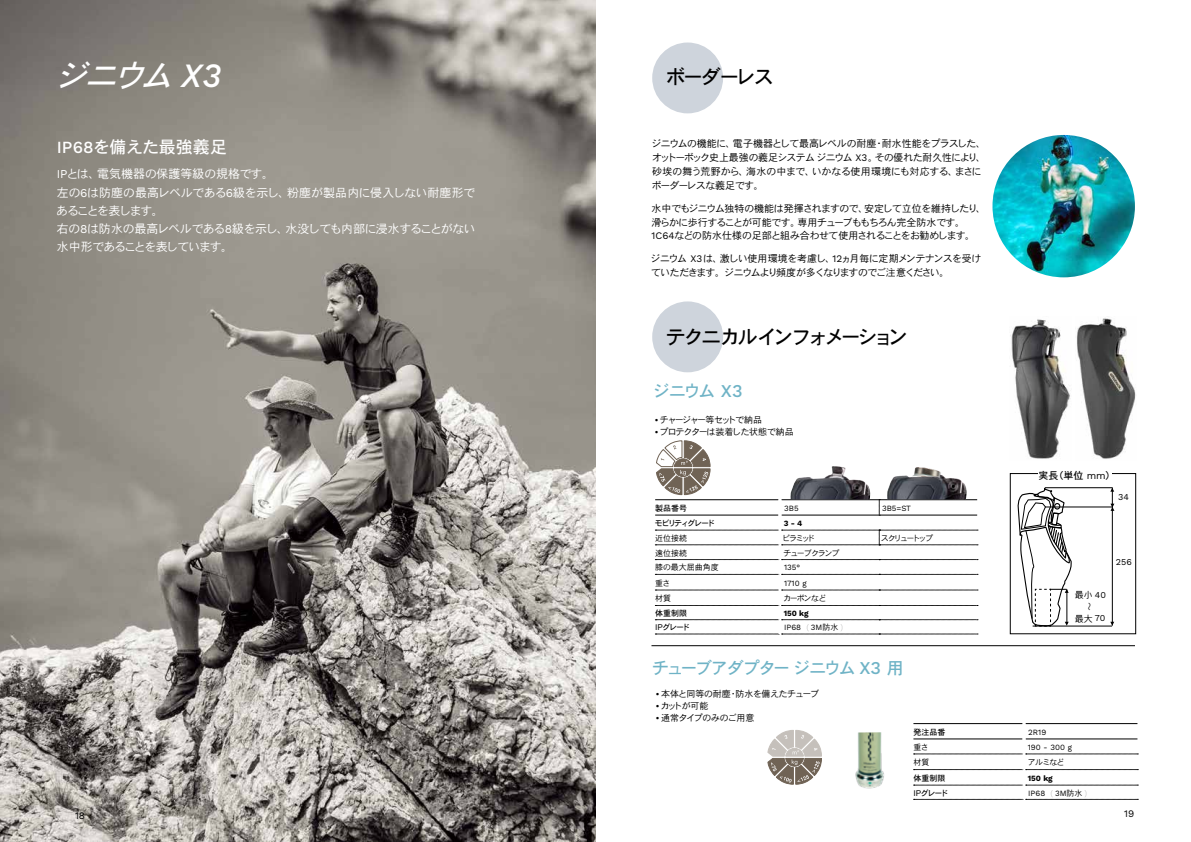
<style>
.page{position:relative;width:1191px;height:842px;background:#fff}
.page>*{position:absolute;margin:0;border:0;box-sizing:border-box;transform-origin:0 0}
.t1{font:italic 32px "DFHS Gothic Std W5";color:#fff}
.t2{font:20px "DFHS Gothic Std W5";letter-spacing:-.155em;color:#000}
.t3{font:20px "DFHS Gothic Std W5";letter-spacing:-.13em;color:#000}
.t4{font:17px "DFHS Gothic Std W5";letter-spacing:-.13em;color:#6fb3c6}
.t5{font:17px "DFHS Gothic Std W5";letter-spacing:-.01em;color:#fff}
.t6{font:12px/18.1px "DFHS Gothic Std W3";letter-spacing:-.035em;color:#fff}
.t7{font:10px/14px "DFHS Gothic Std W3";letter-spacing:-.055em;color:#000}
.t8{font:10px "DFHS Gothic Std W5";color:#000}
.t9{font:10px "Work Sans";color:#000}
.t10{font:10px "DFHS Gothic Std W3";letter-spacing:-.055em;color:#000;scale:.89 1}
.t11{font:9px "DFHS Gothic Std W3";letter-spacing:-.055em;color:#000}
.t12{font:9px "DFHS Gothic Std W3";letter-spacing:-.14em;color:#000}
.t13{font:9px "Work Sans";color:#000}
.t14{font:8px "Work Sans";color:#000}
.t15{font:8px "DFHS Gothic Std W3";letter-spacing:-.105em;color:#000}
.t16{font:8px "DFHS Gothic Std W5";letter-spacing:-.115em;color:#000}
.t17{font:700 8px "Work Sans";color:#000}
.t18{font:8px "DFHS Gothic Std W5";letter-spacing:-.185em;color:#000}
.t19{font:8px "DFHS Gothic Std W3";letter-spacing:-.22em;color:#000}
.t20{font:8px "DFHS Gothic Std W3";letter-spacing:-.155em;color:#000}
.t21{font:8px "DFHS Gothic Std W3";color:#000}
.s1{font-family:"Work Sans";font-weight:500;font-size:34px}
.s2{font-family:"Work Sans";font-weight:500}
.s3{font-family:"Work Sans"}
.s4{font-family:"Work Sans";font-weight:500;font-size:18px}
.s5{font-family:"Source Serif Pro";font-weight:700}
.s6{font-family:"OBO Sans"}
.s7{font-weight:100}
.s8{font-family:"DFHS Gothic Std W3"}
</style>
<div class="page">
<img style="left:0;top:0;width:595px;height:842px">
<img style="left:1010px;top:319px;width:61px;height:140px">
<img style="left:1076px;top:318px;width:60px;height:141px">
<hr style="left:913px;top:723px;width:109px;height:1px;background:#000">
<hr style="left:913px;top:739px;width:109px;height:1px;background:#000">
<hr style="left:1025px;top:723px;width:112px;height:1px;background:#000">
<hr style="left:1025px;top:739px;width:112px;height:1px;background:#000">
<svg style="left:913px;top:754px;width:225px;height:1px"></svg>
<svg style="left:913px;top:769px;width:225px;height:1px"></svg>
<svg style="left:913px;top:785px;width:225px;height:1px"></svg>
<svg style="left:913px;top:799px;width:225px;height:1px"></svg>
<hr style="left:651px;top:645px;width:484px;height:1px;background:#000">
<div style="left:1010px;top:473px;width:126px;height:161px;border:1px solid #000"></div>
<div style="left:1037px;top:470px;width:74px;height:9px;background:#fff"></div>
<hr style="left:1044px;top:487px;width:68px;height:1px;background:#000">
<hr style="left:1045px;top:507px;width:67px;height:1px;background:#000">
<hr style="left:1032px;top:626px;width:80px;height:1px;background:#000">
<hr style="left:1112px;top:488px;width:1px;height:137px;background:#000">
<svg style="left:1110px;top:488px;width:4px;height:4px"></svg>
<svg style="left:1110px;top:504px;width:4px;height:7px"></svg>
<svg style="left:1017px;top:487px;width:55px;height:140px"></svg>
<hr style="left:655px;top:499px;width:123px;height:1px;background:#000">
<hr style="left:655px;top:515px;width:123px;height:1px;background:#000">
<hr style="left:781px;top:499px;width:98px;height:1px;background:#000">
<hr style="left:879px;top:499px;width:98px;height:1px;background:#000">
<hr style="left:781px;top:515px;width:98px;height:1px;background:#000">
<hr style="left:879px;top:515px;width:98px;height:1px;background:#000">
<svg style="left:655px;top:559px;width:323px;height:1px"></svg>
<svg style="left:655px;top:574px;width:323px;height:1px"></svg>
<svg style="left:655px;top:590px;width:323px;height:1px"></svg>
<svg style="left:655px;top:605px;width:323px;height:1px"></svg>
<svg style="left:655px;top:620px;width:323px;height:1px"></svg>
<svg style="left:655px;top:634px;width:323px;height:1px"></svg>
<svg style="left:655px;top:530px;width:323px;height:16px"></svg>
<svg style="left:879px;top:499px;width:1px;height:17px"></svg>
<img style="left:797px;top:467px;width:35px;height:12px">
<img style="left:892px;top:475px;width:33px;height:5px">
<img style="left:911px;top:467px;width:31px;height:9px">
<img style="left:855px;top:732px;width:29px;height:57px">
<svg style="left:656px;top:440px;width:55px;height:55px"></svg>
<svg style="left:767px;top:730px;width:55px;height:55px"></svg>
<div style="left:652px;top:301px;width:71px;height:71px;background:#ced4dc;border-radius:50%"></div>
<div style="left:652px;top:43px;width:71px;height:70px;background:#ced4dc;border-radius:50%"></div>
<img style="left:992px;top:135px;width:143px;height:142px;border-radius:71px">
<h1 class="t1" style="left:54px;top:59px;width:169px">ジニウム <span class="s1">X 3</span></h1>
<h2 class="t3" style="left:666px;top:66px;width:110px">ボーダーレス</h2>
<h3 class="t5" style="left:57px;top:137px;width:172px"><span class="s2">IP68</span>を備えた最強義足</h3>
<p class="t6" style="left:56px;top:165px;width:421px"><span class="s3">IP</span>とは、電気機器の保護等級の規格です。<br>左の<span class="s3">6</span>は防塵の最高レベルである<span class="s3">6</span>級を示し、粉塵が製品内に侵入しない耐塵形であることを表します。<br>右の<span class="s3">8</span>は防水の最高レベルである<span class="s3">8</span>級を示し、水没しても内部に浸水することがない水中形であることを表しています。</p>
<p class="t7" style="left:651px;top:136px;width:336px">ジニウムの機能に、電子機器として最高レベルの耐塵・耐水性能をプラスした、オットーボック史上最強の義足システムジニウム <span class="s3">X3</span> 。その優れた耐久性により、砂埃の舞う荒野から、海水の中まで、いかなる使用環境にも対応する、まさにボーダーレスな義足です。</p>
<p class="t7" style="left:651px;top:201px;width:336px">水中でもジニウム独特の機能は発揮されますので、安定して立位を維持したり、滑らかに歩行することが可能です。専用チューブももちろん完全防水です。<br><span class="s3">1C64</span>などの防水仕様の足部と組み合わせて使用されることをお勧めします。</p>
<p class="t7" style="left:650px;top:251px;width:332px">ジニウム <span class="s3">X3</span>は、激しい使用環境を考慮し、<span class="s3">12</span>ヵ月毎に定期メンテナンスを受けていただきます。ジニウムより頻度が多くなりますのでご注意ください。</p>
<h2 class="t2" style="left:666px;top:326px;width:244px">テクニカルインフォメーション</h2>
<h3 class="t4" style="left:653px;top:381px;width:91px">ジニウム <span class="s4">X3</span></h3>
<p class="t12" style="left:655px;top:414px;width:108px"><span class="s5">•</span> チャージャー等セットで納品</p>
<p class="t11" style="left:655px;top:426px;width:140px"><span class="s5">•</span> プロテクターは装着した状態で納品</p>
<p class="t8" style="left:1038px;top:470px;width:79px">実長（単位 <span class="s3">mm</span>）</p>
<p class="t13" style="left:1118px;top:490px;width:12px">34</p>
<p class="t16" style="left:655px;top:504px;width:33px">製品番号</p>
<p class="t14" style="left:784px;top:502px;width:16px">3B5</p>
<p class="t14" style="left:882px;top:502px;width:31px">3B5=ST</p>
<p class="t18" style="left:655px;top:519px;width:61px">モビリティグレード</p>
<p class="t17" style="left:783px;top:517px;width:20px">3 - 4</p>
<p class="t15" style="left:655px;top:534px;width:33px">近位接続</p>
<p class="t15" style="left:782px;top:534px;width:35px">ピラミッド</p>
<p class="t19" style="left:880px;top:534px;width:54px">スクリュートップ</p>
<p class="t15" style="left:655px;top:548px;width:33px">遠位接続</p>
<p class="t20" style="left:783px;top:548px;width:58px">チューブクランプ</p>
<p class="t21" style="left:655px;top:563px;width:65px">膝の最大屈曲角度</p>
<p class="t14" style="left:784px;top:561px;width:18px">135°</p>
<p class="t15" style="left:655px;top:578px;width:17px">重さ</p>
<p class="t14" style="left:784px;top:577px;width:24px">1710 g</p>
<p class="t15" style="left:655px;top:594px;width:17px">材質</p>
<p class="t15" style="left:783px;top:594px;width:44px">カーボンなど</p>
<p class="t16" style="left:655px;top:609px;width:33px">体重制限</p>
<p class="t17" style="left:783px;top:607px;width:27px">150 kg</p>
<p class="t16" style="left:655px;top:623px;width:36px"><span class="s6">IP</span>グレード</p>
<p class="t14" style="left:784px;top:621px;width:60px">IP68 <span class="s7">(</span> 3M<span class="s8">防水</span> <span class="s7">)</span></p>
<p class="t11" style="left:1074px;top:590px;width:33px">最小 <span class="s3">40</span></p>
<p class="t11" style="left:1074px;top:614px;width:32px">最大 <span class="s3">70</span></p>
<p class="t10" style="left:1095px;top:602px;width:11px;rotate:90deg">～</p>
<p class="t13" style="left:1115px;top:555px;width:17px">256</p>
<h3 class="t4" style="left:652px;top:658px;width:253px">チューブアダプター ジニウム <span class="s4">X3</span> 用</h3>
<p class="t11" style="left:656px;top:689px;width:164px"><span class="s5">•</span> 本体と同等の耐塵・防水を備えたチューブ</p>
<p class="t11" style="left:656px;top:701px;width:54px"><span class="s5">•</span> カットが可能</p>
<p class="t11" style="left:656px;top:713px;width:100px"><span class="s5">•</span> 通常タイプのみのご用意</p>
<p class="t16" style="left:913px;top:727px;width:33px">発注品番</p>
<p class="t14" style="left:1028px;top:726px;width:20px">2R19</p>
<p class="t15" style="left:913px;top:743px;width:17px">重さ</p>
<p class="t14" style="left:1027px;top:741px;width:46px">190 - 300 g</p>
<p class="t15" style="left:913px;top:758px;width:17px">材質</p>
<p class="t15" style="left:1027px;top:758px;width:38px">アルミなど</p>
<p class="t16" style="left:913px;top:773px;width:33px">体重制限</p>
<p class="t17" style="left:1027px;top:772px;width:27px">150 kg</p>
<p class="t16" style="left:913px;top:788px;width:36px"><span class="s6">IP</span>グレード</p>
<p class="t14" style="left:1028px;top:787px;width:60px">IP68 <span class="s7">(</span> 3M<span class="s8">防水</span> <span class="s7">)</span></p>
<p class="t9" style="left:75px;top:808px;width:12px">18</p>
<p class="t9" style="left:1124px;top:806px;width:12px">19</p>
</div>
